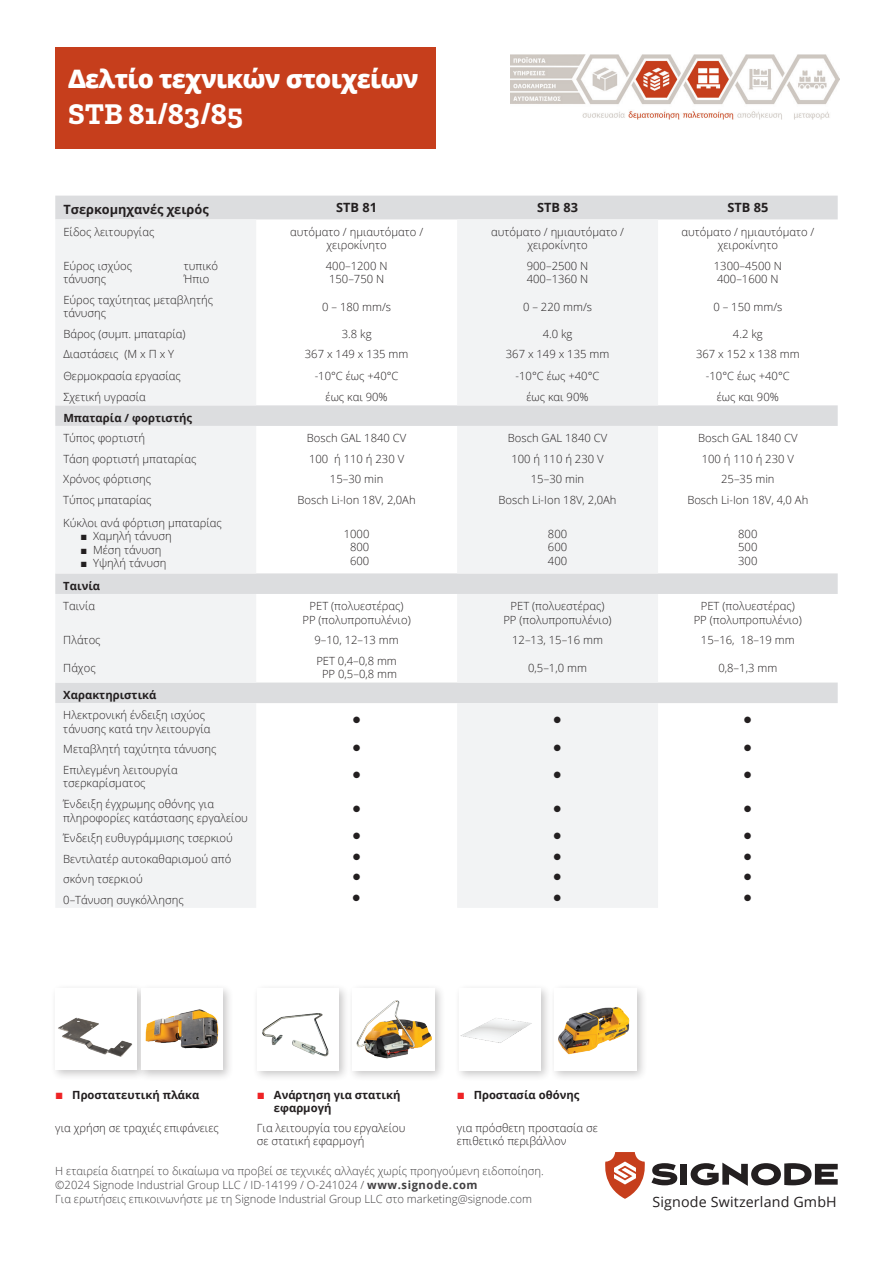
<style>
.page{position:relative;width:893px;height:1263px;background:#fff}
.page>*{position:absolute;margin:0;border:0;box-sizing:border-box;transform-origin:0 0}
.t1{font:700 30px "Zilla Slab";color:#fff}
.t2{font:800 25.5px "Open Sans";letter-spacing:-.03em;color:#fff}
.t3{font:14.25px "Open Sans";letter-spacing:.01em;color:#231f20}
.t4{font:700 12.75px "Open Sans";color:#231f20}
.t5{font:300 11.25px/13.5px "Open Sans";color:#231f20}
.t6{font:300 11.25px/14.2px "Open Sans";color:#424042}
.t7{font:700 11.25px/13.5px "Open Sans";color:#231f20}
.t8{font:11.25px "Wingdings";color:#231f20}
.s1{font-family:"Arial";font-weight:400}
.s2{font-family:"Arial";font-weight:400;font-size:13.5px;color:#ee2325}
.s3{font-weight:700}
</style>
<div class="page">
<div style="left:454px;top:983px;width:98px;height:99px;background:#231f20;opacity:.25"></div>
<div style="left:460px;top:989px;width:81px;height:82px;background:#fff"></div>
<img style="left:460px;top:1018px;width:72px;height:25px">
<div style="left:252px;top:983px;width:98px;height:99px;background:#231f20;opacity:.25"></div>
<img style="left:257px;top:989px;width:81px;height:82px">
<div style="left:347px;top:983px;width:98px;height:99px;background:#231f20;opacity:.25"></div>
<div style="left:352px;top:989px;width:82px;height:82px;background:#fff"></div>
<img style="left:356px;top:1000px;width:76px;height:59px">
<div style="left:549px;top:983px;width:99px;height:99px;background:#231f20;opacity:.25"></div>
<div style="left:555px;top:989px;width:82px;height:82px;background:#fff"></div>
<img style="left:558px;top:1007px;width:72px;height:48px">
<div style="left:50px;top:983px;width:98px;height:98px;background:#231f20;opacity:.25"></div>
<img style="left:55px;top:989px;width:81px;height:81px">
<div style="left:136px;top:983px;width:98px;height:98px;background:#231f20;opacity:.25"></div>
<div style="left:142px;top:989px;width:81px;height:81px;background:#fff"></div>
<img style="left:145px;top:1009px;width:74px;height:40px">
<div style="left:55px;top:47px;width:381px;height:101px;background:#c63e1c"></div>
<svg style="left:605px;top:1152px;width:40px;height:47px"></svg>
<svg style="left:651px;top:1163px;width:26px;height:22px"></svg>
<div style="left:681px;top:1164px;width:6px;height:21px;background:#231f20"></div>
<svg style="left:691px;top:1162px;width:147px;height:24px"></svg>
<svg style="left:55px;top:196px;width:783px;height:507px"></svg>
<svg style="left:55px;top:219px;width:603px;height:689px;fill:#f2f3f4"></svg>
<img style="left:511px;top:54px;width:328px;height:65px">
<h2 class="t2" style="left:68px;top:59px;width:352px">Δελτίο τεχνικών στοιχείων</h2>
<h1 class="t1" style="left:68px;top:97px;width:176px">STB 81/83/85</h1>
<p class="t4" style="left:63px;top:201px;width:147px">Τσερκομηχανές χειρός</p>
<p class="t4" style="left:336px;top:199px;width:42px">STB 81</p>
<p class="t4" style="left:537px;top:199px;width:42px">STB 83</p>
<p class="t4" style="left:727px;top:199px;width:42px">STB 85</p>
<p class="t5" style="left:63px;top:225px;width:92px">Είδος λειτουργίας</p>
<p class="t5" style="left:290px;top:225px;width:135px;text-align:center">αυτόματο / ημιαυτόματο / χειροκίνητο</p>
<p class="t5" style="left:491px;top:225px;width:135px;text-align:center">αυτόματο / ημιαυτόματο / χειροκίνητο</p>
<p class="t5" style="left:681px;top:225px;width:135px;text-align:center">αυτόματο / ημιαυτόματο / χειροκίνητο</p>
<p class="t5" style="left:63px;top:259px;width:70px">Εύρος ισχύος τάνυσης</p>
<p class="t5" style="left:184px;top:259px;width:36px">τυπικό<br>Ήπιο</p>
<p class="t5" style="left:326px;top:259px;width:63px">400–1200 N<br>150–750 N</p>
<p class="t5" style="left:527px;top:259px;width:63px">900–2500 N<br>400–1360 N</p>
<p class="t5" style="left:714px;top:259px;width:70px">1300–4500 N<br>400–1600 N</p>
<p class="t5" style="left:63px;top:293px;width:151px">Εύρος ταχύτητας μεταβλητής τάνυσης</p>
<p class="t5" style="left:322px;top:299px;width:71px">0 – 180 mm/s</p>
<p class="t5" style="left:523px;top:299px;width:71px">0 – 220 mm/s</p>
<p class="t5" style="left:713px;top:299px;width:71px">0 – 150 mm/s</p>
<p class="t5" style="left:63px;top:327px;width:124px">Βάρος (συμπ. μπαταρία)</p>
<p class="t5" style="left:342px;top:327px;width:31px">3.8 kg</p>
<p class="t5" style="left:543px;top:327px;width:31px">4.0 kg</p>
<p class="t5" style="left:733px;top:327px;width:31px">4.2 kg</p>
<p class="t5" style="left:63px;top:347px;width:112px">Διαστάσεις (Μ x Π x Ύ</p>
<p class="t5" style="left:305px;top:347px;width:105px">367 x 149 x 135 mm</p>
<p class="t5" style="left:506px;top:347px;width:105px">367 x 149 x 135 mm</p>
<p class="t5" style="left:696px;top:347px;width:105px">367 x 152 x 138 mm</p>
<p class="t5" style="left:63px;top:369px;width:119px">Θερμοκρασία εργασίας</p>
<p class="t5" style="left:315px;top:369px;width:85px">-10°C έως +40°C</p>
<p class="t5" style="left:516px;top:369px;width:85px">-10°C έως +40°C</p>
<p class="t5" style="left:706px;top:369px;width:85px">-10°C έως +40°C</p>
<p class="t5" style="left:63px;top:390px;width:84px">Σχετική υγρασία</p>
<p class="t5" style="left:326px;top:390px;width:64px">έως και 90%</p>
<p class="t5" style="left:527px;top:390px;width:64px">έως και 90%</p>
<p class="t5" style="left:717px;top:390px;width:64px">έως και 90%</p>
<p class="t7" style="left:63px;top:411px;width:130px">Μπαταρία / φορτιστής</p>
<p class="t5" style="left:63px;top:431px;width:83px">Τύπος φορτιστή</p>
<p class="t5" style="left:307px;top:431px;width:101px">Bosch GAL 1840 CV</p>
<p class="t5" style="left:508px;top:431px;width:101px">Bosch GAL 1840 CV</p>
<p class="t5" style="left:698px;top:431px;width:101px">Bosch GAL 1840 CV</p>
<p class="t5" style="left:63px;top:452px;width:135px">Τάση φορτιστή μπαταρίας</p>
<p class="t5" style="left:309px;top:452px;width:97px">100 ή 110 ή 230 V</p>
<p class="t5" style="left:511px;top:452px;width:94px">100 ή 110 ή 230 V</p>
<p class="t5" style="left:702px;top:452px;width:94px">100 ή 110 ή 230 V</p>
<p class="t5" style="left:63px;top:472px;width:89px">Χρόνος φόρτισης</p>
<p class="t5" style="left:330px;top:472px;width:55px">15–30 min</p>
<p class="t5" style="left:531px;top:472px;width:55px">15–30 min</p>
<p class="t5" style="left:721px;top:472px;width:55px">25–35 min</p>
<p class="t5" style="left:63px;top:493px;width:90px">Τύπος μπαταρίας</p>
<p class="t5" style="left:298px;top:493px;width:120px">Bosch Li-Ion 18V, 2,0Ah</p>
<p class="t5" style="left:498px;top:493px;width:120px">Bosch Li-Ion 18V, 2,0Ah</p>
<p class="t5" style="left:687px;top:493px;width:122px">Bosch Li-Ion 18V, 4,0 Ah</p>
<p class="t5" style="left:63px;top:515px;width:160px">Κύκλοι ανά φόρτιση μπαταρίας</p>
<p class="t5" style="left:80px;top:529px;width:93px"><span class="s1">■</span> Χαμηλή τάνυση</p>
<p class="t5" style="left:80px;top:542px;width:83px"><span class="s1">■</span> Μέση τάνυση</p>
<p class="t5" style="left:80px;top:556px;width:88px"><span class="s1">■</span> Υψηλή τάνυση</p>
<p class="t5" style="left:344px;top:527px;width:27px;text-align:center">1000<br>800<br>600</p>
<p class="t5" style="left:548px;top:527px;width:21px;text-align:justify">800<br>600<br>400</p>
<p class="t5" style="left:738px;top:527px;width:21px;text-align:justify">800<br>500<br>300</p>
<p class="t7" style="left:63px;top:579px;width:38px">Ταινία</p>
<p class="t5" style="left:63px;top:599px;width:33px">Ταινία</p>
<p class="t5" style="left:302px;top:599px;width:110px;text-align:center">PET (πολυεστέρας)<br>PP (πολυπροπυλένιο)</p>
<p class="t5" style="left:503px;top:599px;width:110px;text-align:center">PET (πολυεστέρας)<br>PP (πολυπροπυλένιο)</p>
<p class="t5" style="left:694px;top:599px;width:110px;text-align:center">PET (πολυεστέρας)<br>PP (πολυπροπυλένιο)</p>
<p class="t5" style="left:63px;top:633px;width:39px">Πλάτος</p>
<p class="t5" style="left:314px;top:633px;width:86px">9–10, 12–13 mm</p>
<p class="t5" style="left:512px;top:633px;width:92px">12–13, 15–16 mm</p>
<p class="t5" style="left:701px;top:633px;width:95px">15–16, 18–19 mm</p>
<p class="t5" style="left:63px;top:660px;width:34px">Πάχος</p>
<p class="t5" style="left:316px;top:654px;width:82px;text-align:center">PET 0,4–0,8 mm<br>PP 0,5–0,8 mm</p>
<p class="t5" style="left:528px;top:660px;width:60px">0,5–1,0 mm</p>
<p class="t5" style="left:718px;top:660px;width:60px">0,8–1,3 mm</p>
<p class="t7" style="left:63px;top:688px;width:95px">Χαρακτηριστικά</p>
<p class="t5" style="left:63px;top:708px;width:149px">Ηλεκτρονική ένδειξη ισχύος τάνυσης κατά την λειτουργία</p>
<p class="t8" style="left:352px;top:714px;width:10px">●</p>
<p class="t8" style="left:553px;top:714px;width:10px">●</p>
<p class="t8" style="left:744px;top:714px;width:10px">●</p>
<p class="t5" style="left:63px;top:742px;width:155px">Μεταβλητή ταχύτητα τάνυσης</p>
<p class="t8" style="left:352px;top:742px;width:10px">●</p>
<p class="t8" style="left:553px;top:742px;width:10px">●</p>
<p class="t8" style="left:744px;top:742px;width:10px">●</p>
<p class="t5" style="left:63px;top:763px;width:116px">Επιλεγμένη λειτουργία τσερκαρίσματος</p>
<p class="t8" style="left:352px;top:769px;width:10px">●</p>
<p class="t8" style="left:553px;top:769px;width:10px">●</p>
<p class="t8" style="left:744px;top:769px;width:10px">●</p>
<p class="t5" style="left:63px;top:797px;width:186px">Ένδειξη έγχρωμης οθόνης για πληροφορίες κατάστασης εργαλείου</p>
<p class="t8" style="left:352px;top:803px;width:10px">●</p>
<p class="t8" style="left:553px;top:803px;width:10px">●</p>
<p class="t8" style="left:744px;top:803px;width:10px">●</p>
<p class="t5" style="left:63px;top:831px;width:171px">Ένδειξη ευθυγράμμισης τσερκιού</p>
<p class="t8" style="left:352px;top:830px;width:10px">●</p>
<p class="t8" style="left:553px;top:830px;width:10px">●</p>
<p class="t8" style="left:744px;top:830px;width:10px">●</p>
<p class="t5" style="left:63px;top:851px;width:170px">Βεντιλατέρ αυτοκαθαρισμού από</p>
<p class="t8" style="left:352px;top:851px;width:10px">●</p>
<p class="t8" style="left:553px;top:851px;width:10px">●</p>
<p class="t8" style="left:743px;top:851px;width:10px">●</p>
<p class="t5" style="left:63px;top:872px;width:81px">σκόνη τσερκιού</p>
<p class="t8" style="left:352px;top:871px;width:10px">●</p>
<p class="t8" style="left:553px;top:871px;width:10px">●</p>
<p class="t8" style="left:743px;top:871px;width:10px">●</p>
<p class="t5" style="left:63px;top:892px;width:122px">0–Τάνυση συγκόλλησης</p>
<p class="t8" style="left:352px;top:892px;width:10px">●</p>
<p class="t8" style="left:553px;top:892px;width:10px">●</p>
<p class="t8" style="left:743px;top:892px;width:10px">●</p>
<p class="t7" style="left:55px;top:1087px;width:146px"><span class="s2">■</span> Προστατευτική πλάκα</p>
<p class="t5" style="left:55px;top:1120px;width:165px">για χρήση σε τραχιές επιφάνειες</p>
<p class="t7" style="left:274px;top:1087px;width:128px;text-indent:-17px"><span class="s2">■</span> Ανάρτηση για στατική εφαρμογή</p>
<p class="t5" style="left:257px;top:1120px;width:150px">Για λειτουργία του εργαλείου σε στατική εφαρμογή</p>
<p class="t7" style="left:457px;top:1087px;width:124px"><span class="s2">■</span> Προστασία οθόνης</p>
<p class="t5" style="left:457px;top:1120px;width:142px">για πρόσθετη προστασία σε επιθετικό περιβάλλον</p>
<p class="t6" style="left:55px;top:1163px;width:490px">Η εταιρεία διατηρεί το δικαίωμα να προβεί σε τεχνικές αλλαγές χωρίς προηγούμενη ειδοποίηση. ©2024 Signode Industrial Group LLC / ID-14199 / O-241024 / <span class="s3">www.signode.com<br></span>Για ερωτήσεις επικοινωνήστε με τη Signode Industrial Group LLC στο marketing@signode.com</p>
<p class="t3" style="left:652px;top:1192px;width:186px">Signode Switzerland GmbH</p>
</div>
